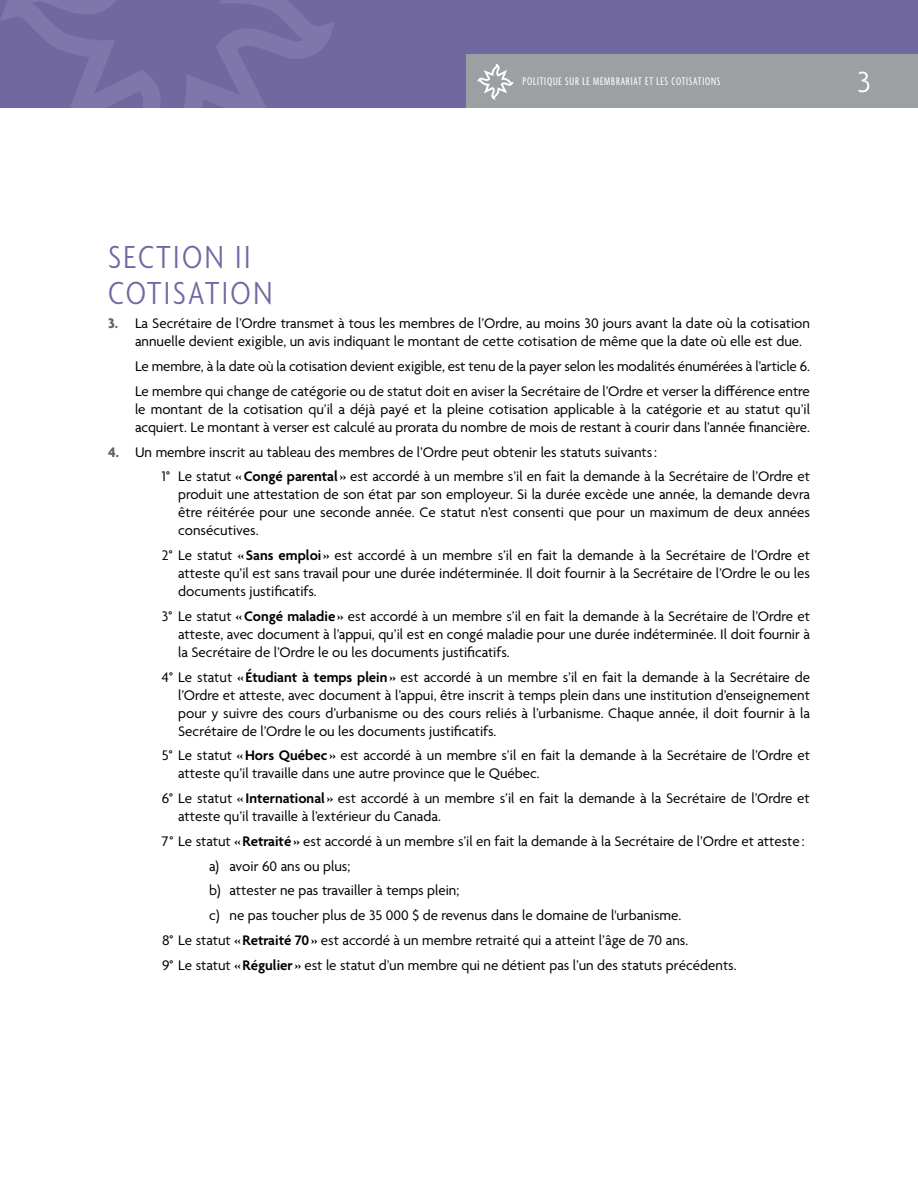
<style>
.page{position:relative;width:918px;height:1188px;background:#fff}
.page>*{position:absolute;margin:0;border:0;box-sizing:border-box;transform-origin:0 0}
.t1{font:300 condensed 34.5px/36px "Agenda";letter-spacing:.07em;color:#7168a2}
.t2{font:300 31.5px "Agenda";color:#fff}
.t3{font:15px/18px "Agenda";color:#000}
.t4{font:extra-condensed 12px "Agenda";letter-spacing:.07em;color:#fff}
.s1{font-weight:700;color:#646363}
.s2{font-weight:600}
</style>
<div class="page">
<div style="left:0;top:0;width:918px;height:108px;background:#7168a2"></div>
<svg style="left:1px;top:0;width:334px;height:108px"></svg>
<div style="left:466px;top:54px;width:452px;height:54px;background:#9ca0a3"></div>
<svg style="left:477px;top:64px;width:37px;height:36px"></svg>
<p class="t4" style="left:522px;top:75px;width:199px">POLITIQUE SUR LE MEMBRARIAT ET LES COTISATIONS</p>
<h2 class="t2" style="left:857px;top:65px;width:15px">3</h2>
<h1 class="t1" style="left:108px;top:241px;width:166px">SECTION II<br>COTISATION</h1>
<p class="t3" style="left:135px;top:316px;width:677px;text-indent:-27px"><span class="s1">3.</span> La Secrétaire de l’Ordre transmet à tous les membres de l’Ordre, au moins 30 jours avant la date où la cotisation annuelle devient exigible, un avis indiquant le montant de cette cotisation de même que la date où elle est due.</p>
<p class="t3" style="left:135px;top:355px;width:677px;line-height:24.8px">Le membre, à la date où la cotisation devient exigible, est tenu de la payer selon les modalités énumérées à l’article 6.<br>Le membre qui change de catégorie ou de statut doit en aviser la Secrétaire de l’Ordre et verser la différence entre</p>
<p class="t3" style="left:135px;top:401px;width:677px">le montant de la cotisation qu’il a déjà payé et la pleine cotisation applicable à la catégorie et au statut qu’il acquiert. Le montant à verser est calculé au prorata du nombre de mois de restant à courir dans l’année financière.</p>
<p class="t3" style="left:162px;top:440px;width:649px;line-height:24.8px;text-indent:-54px"><span class="s1">4.</span> Un membre inscrit au tableau des membres de l’Ordre peut obtenir les statuts suivants:<br>1° Le statut <span class="s2">«Congé parental »</span> est accordé à un membre s’il en fait la demande à la Secrétaire de l’Ordre et</p>
<p class="t3" style="left:178px;top:487px;width:633px;text-align:justify">produit une attestation de son état par son employeur. Si la durée excède une année, la demande devra être réitérée pour une seconde année. Ce statut n’est consenti que pour un maximum de deux années consécutives.</p>
<p class="t3" style="left:178px;top:547px;width:633px;text-align:justify;text-indent:-16px">2° Le statut <span class="s2">« Sans emploi »</span> est accordé à un membre s’il en fait la demande à la Secrétaire de l’Ordre et atteste qu’il est sans travail pour une durée indéterminée. Il doit fournir à la Secrétaire de l’Ordre le ou les documents justificatifs.</p>
<p class="t3" style="left:178px;top:608px;width:633px;text-align:justify;text-indent:-16px">3° Le statut <span class="s2">«Congé maladie »</span> est accordé à un membre s’il en fait la demande à la Secrétaire de l’Ordre et atteste, avec document à l’appui, qu’il est en congé maladie pour une durée indéterminée. Il doit fournir à la Secrétaire de l’Ordre le ou les documents justificatifs.</p>
<p class="t3" style="left:178px;top:669px;width:633px;text-align:justify;text-indent:-16px">4° Le statut <span class="s2">« Étudiant à temps plein»</span> est accordé à un membre s’il en fait la demande à la Secrétaire de l’Ordre et atteste, avec document à l’appui, être inscrit à temps plein dans une institution d’enseignement pour y suivre des cours d’urbanisme ou des cours reliés à l’urbanisme. Chaque année, il doit fournir à la Secrétaire de l’Ordre le ou les documents justificatifs.</p>
<p class="t3" style="left:178px;top:748px;width:633px;text-indent:-16px">5° Le statut <span class="s2">«Hors Québec »</span> est accordé à un membre s’il en fait la demande à la Secrétaire de l’Ordre et atteste qu’il travaille dans une autre province que le Québec.</p>
<p class="t3" style="left:178px;top:790px;width:633px;text-indent:-16px">6° Le statut <span class="s2">« International »</span> est accordé à un membre s’il en fait la demande à la Secrétaire de l’Ordre et atteste qu’il travaille à l’extérieur du Canada.</p>
<p class="t3" style="left:162px;top:833px;width:644px">7° Le statut <span class="s2">«Retraité »</span> est accordé à un membre s’il en fait la demande à la Secrétaire de l’Ordre et atteste :</p>
<p class="t3" style="left:209px;top:858px;width:143px">a) avoir 60 ans ou plus;</p>
<p class="t3" style="left:209px;top:883px;width:252px">b) attester ne pas travailler à temps plein;</p>
<p class="t3" style="left:209px;top:907px;width:474px">c) ne pas toucher plus de 35 000 $ de revenus dans le domaine de l'urbanisme.</p>
<p class="t3" style="left:162px;top:932px;width:528px">8° Le statut <span class="s2">«Retraité 70»</span> est accordé à un membre retraité qui a atteint l’âge de 70 ans.</p>
<p class="t3" style="left:162px;top:957px;width:576px">9° Le statut <span class="s2">«Régulier »</span> est le statut d’un membre qui ne détient pas l’un des statuts précédents.</p>
</div>
